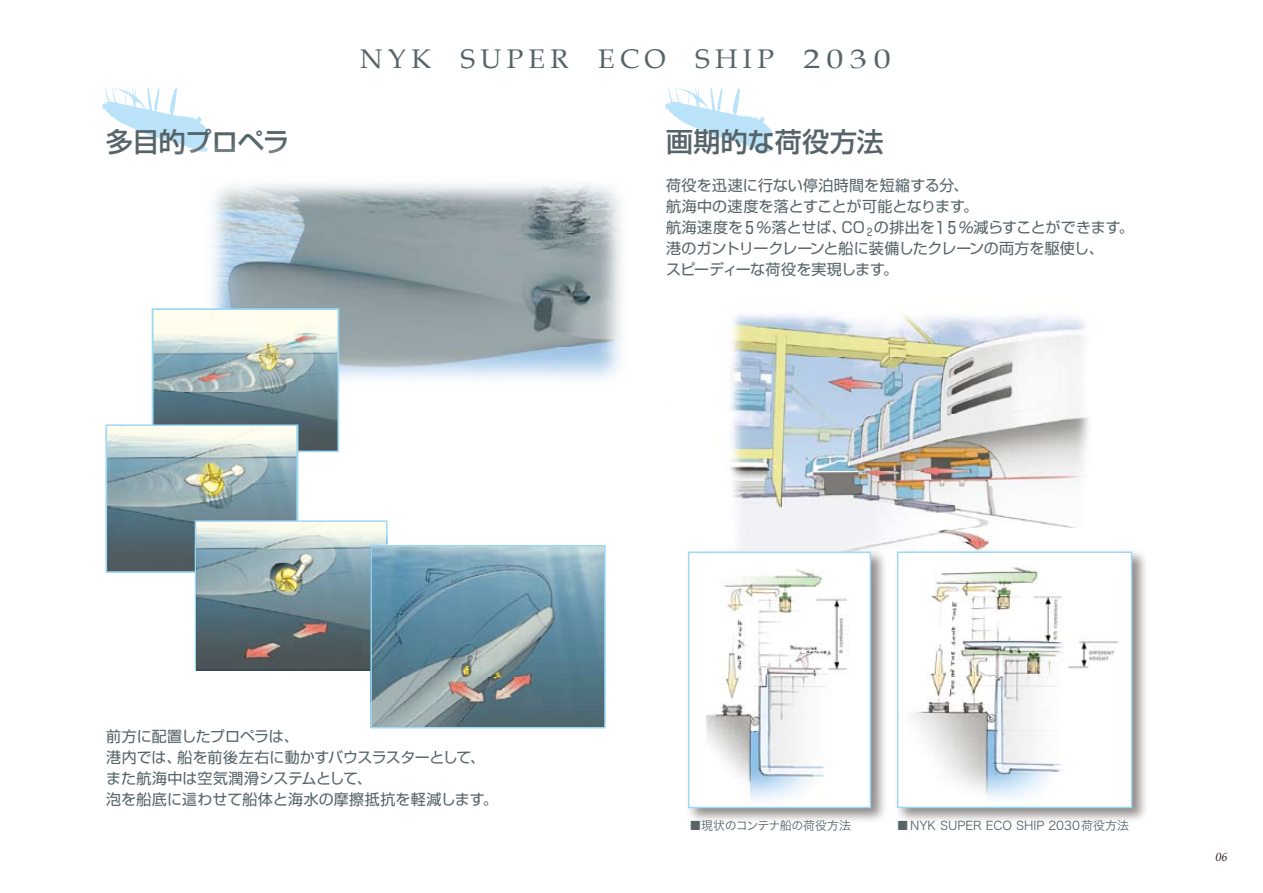
<style>
.page{position:relative;width:1263px;height:893px;background:#fff}
.page>*{position:absolute;margin:0;border:0;box-sizing:border-box;transform-origin:0 0}
.t1{font:27px "Book Antiqua";letter-spacing:.2em;color:#566469}
.t2{font:500 27px "Shin Go";letter-spacing:.01em;color:#566469}
.t3{font:500 27px "Shin Go";letter-spacing:-.01em;color:#566469}
.t4{font:15px/21px "Shin Go";color:#566469}
.t5{font:12px "Hira Kaku Pro W3";color:#566469}
.t6{font:12px "Hira Kaku Pro W3";letter-spacing:-.03em;color:#566469}
.t7{font:italic 12px "Book Antiqua";color:#221815}
.s1{font-size:16.5px}
</style>
<div class="page">
<svg style="left:668px;top:87px;width:105px;height:65px"></svg>
<svg style="left:102px;top:87px;width:75px;height:40px"></svg>
<img style="left:730px;top:314px;width:359px;height:230px">
<img style="left:896px;top:544px;width:250px;height:277px">
<div style="left:898px;top:552px;width:233px;height:255px;background:#fff"></div>
<div style="left:897px;top:551px;width:235px;height:257px;border:2px solid #9ed9f6"></div>
<img style="left:687px;top:544px;width:201px;height:277px">
<div style="left:689px;top:552px;width:181px;height:255px;background:#fff"></div>
<div style="left:688px;top:552px;width:183px;height:256px;border:2px solid #9ed9f6"></div>
<img style="left:130px;top:102px;width:572px;height:360px">
<img style="left:155px;top:311px;width:181px;height:138px">
<div style="left:152px;top:308px;width:187px;height:144px;border:2px solid #9ed9f6"></div>
<img style="left:109px;top:427px;width:186px;height:143px">
<div style="left:106px;top:424px;width:192px;height:149px;border:2px solid #9ed9f6"></div>
<img style="left:914px;top:567px;width:205px;height:232px">
<img style="left:706px;top:569px;width:142px;height:231px">
<img style="left:196px;top:521px;width:191px;height:149px">
<img style="left:373px;top:548px;width:230px;height:177px">
<div style="left:370px;top:545px;width:236px;height:183px;border:2px solid #9ed9f6"></div>
<h1 class="t3" style="left:106px;top:124px;width:185px">多目的プロペラ</h1>
<h1 class="t1" style="left:360px;top:42px;width:532px">NYK SUPER ECO SHIP 2030</h1>
<h1 class="t2" style="left:666px;top:124px;width:219px">画期的な荷役方法</h1>
<p class="t4" style="left:666px;top:174px;width:469px">荷役を迅速に行ない停泊時間を短縮する分、<br>航海中の速度を落とすことが可能となります。<br>航海速度を<span class="s1">５</span>％落とせば、CO<sub>２</sub>の排出を<span class="s1">１５</span>％減らすことができます。港のガントリークレーンと船に装備したクレーンの両方を駆使し、<br>スピーディーな荷役を実現します。</p>
<p class="t4" style="left:106px;top:725px;width:393px">前方に配置したプロペラは、<br>港内では、船を前後左右に動かすバウスラスターとして、また航海中は空気潤滑システムとして、<br>泡を船底に這わせて船体と海水の摩擦抵抗を軽減します。</p>
<p class="t6" style="left:689px;top:815px;width:163px">■現状のコンテナ船の荷役方法</p>
<p class="t5" style="left:897px;top:815px;width:234px">■NYK SUPER ECO SHIP 2030荷役方法</p>
<p class="t7" style="left:1215px;top:850px;width:13px">06</p>
</div>
